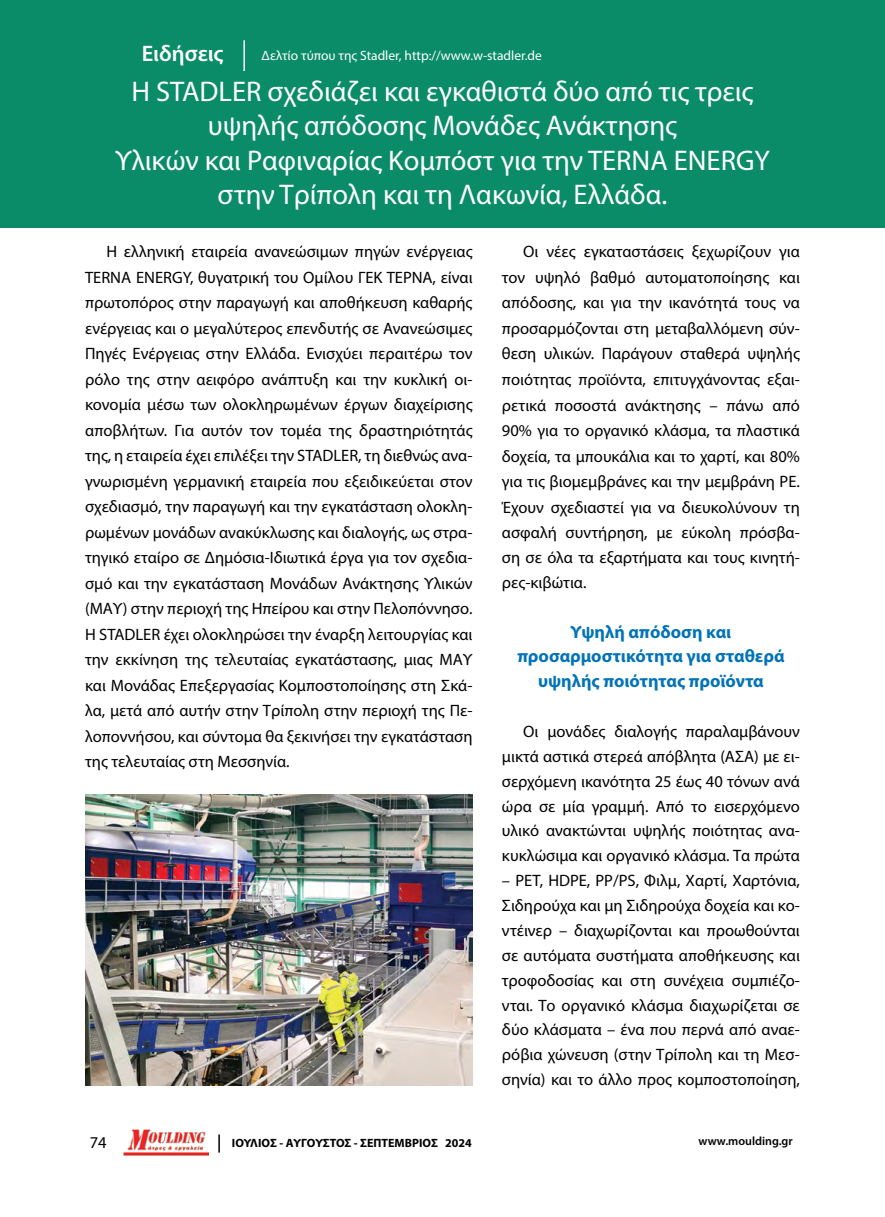
<style>
.page{position:relative;width:885px;height:1217px;background:#fff}
.page>*{position:absolute;margin:0;border:0;box-sizing:border-box;transform-origin:0 0}
.t1{font:28.5px/34.2px "Myriad Pro";color:#fff;text-align:center}
.t2{font:600 22.5px "Myriad Pro";color:#fff}
.t3{font:700 18px/24.9px "Myriad Pro";color:#0273b7;text-align:center}
.t4{font:16.5px/25.5px "Myriad Pro";color:#000;text-align:justify}
.t5{font:13.5px "Myriad Pro";color:#fff}
.t6{font:700 12px "Myriad Pro";color:#000}
.t7{font:600 12px "Myriad Pro";color:#000}
</style>
<div class="page">
<svg style="left:218px;top:1134px;width:2px;height:18px"></svg>
<img style="left:123px;top:1129px;width:86px;height:27px">
<div style="left:0;top:0;width:884px;height:227px;background:#098c67"></div>
<hr style="left:243px;top:40px;width:2px;height:31px;background:#fff">
<hr style="left:884px;top:0;width:1px;height:80px;background:#098c67">
<img style="left:85px;top:794px;width:387px;height:290px">
<h2 class="t2" style="left:142px;top:39px;width:83px">Ειδήσεις</h2>
<p class="t5" style="left:261px;top:47px;width:282px">Δελτίο τύπου της Stadler, http://www.w-stadler.de</p>
<h1 class="t1" style="left:115px;top:74px;width:656px">Η STADLER σχεδιάζει και εγκαθιστά δύο από τις τρεις υψηλής απόδοσης Μονάδες Ανάκτησης<br>Υλικών και Ραφιναρίας Κομπόστ για την TERNA ENERGY στην Τρίπολη και τη Λακωνία, Ελλάδα.</h1>
<p class="t4" style="left:85px;top:238px;width:389px;text-indent:21px">Η ελληνική εταιρεία ανανεώσιμων πηγών ενέργειας TERNA ENERGY, θυγατρική του Ομίλου ΓΕΚ ΤΕΡΝΑ, είναι πρωτοπόρος στην παραγωγή και αποθήκευση καθαρής ενέργειας και ο μεγαλύτερος επενδυτής σε Ανανεώσιμες Πηγές Ενέργειας στην Ελλάδα. Ενισχύει περαιτέρω τον ρόλο της στην αειφόρο ανάπτυξη και την κυκλική οι&shy;κονομία μέσω των ολοκληρωμένων έργων διαχείρισης αποβλήτων. Για αυτόν τον τομέα της δραστηριότητάς της, η εταιρεία έχει επιλέξει την STADLER, τη διεθνώς ανα&shy;γνωρισμένη γερμανική εταιρεία που εξειδικεύεται στον σχεδιασμό, την παραγωγή και την εγκατάσταση ολοκλη&shy;ρωμένων μονάδων ανακύκλωσης και διαλογής, ως στρα&shy;τηγικό εταίρο σε Δημόσια-Ιδιωτικά έργα για τον σχεδια&shy;σμό και την εγκατάσταση Μονάδων Ανάκτησης Υλικών (ΜΑΥ) στην περιοχή της Ηπείρου και στην Πελοπόννησο.<br>Η STADLER έχει ολοκληρώσει την έναρξη λειτουργίας και την εκκίνηση της τελευταίας εγκατάστασης, μιας ΜΑΥ και Μονάδας Επεξεργασίας Κομποστοποίησης στη Σκά&shy;λα, μετά από αυτήν στην Τρίπολη στην περιοχή της Πε&shy;λοποννήσου, και σύντομα θα ξεκινήσει την εγκατάσταση της τελευταίας στη Μεσσηνία.</p>
<p class="t4" style="left:502px;top:238px;width:299px;text-indent:21px">Οι νέες εγκαταστάσεις ξεχωρίζουν για τον υψηλό βαθμό αυτοματοποίησης και απόδοσης, και για την ικανότητά τους να προσαρμόζονται στη μεταβαλλόμενη σύν&shy;θεση υλικών. Παράγουν σταθερά υψηλής ποιότητας προϊόντα, επιτυγχάνοντας εξαι&shy;ρετικά ποσοστά ανάκτησης – πάνω από 90% για το οργανικό κλάσμα, τα πλαστικά δοχεία, τα μπουκάλια και το χαρτί, και 80% για τις βιομεμβράνες και την μεμβράνη PE.<br>Έχουν σχεδιαστεί για να διευκολύνουν τη ασφαλή συντήρηση, με εύκολη πρόσβα&shy;ση σε όλα τα εξαρτήματα και τους κινητή&shy;ρες-κιβώτια.</p>
<p class="t3" style="left:517px;top:618px;width:269px">Υψηλή απόδοση και προσαρμοστικότητα για σταθερά υψηλής ποιότητας προϊόντα</p>
<p class="t4" style="left:502px;top:718px;width:299px;line-height:24.9px;text-indent:21px">Οι μονάδες διαλογής παραλαμβάνουν μικτά αστικά στερεά απόβλητα (ΑΣΑ) με ει&shy;σερχόμενη ικανότητα 25 έως 40 τόνων ανά ώρα σε μία γραμμή. Από το εισερχόμενο υλικό ανακτώνται υψηλής ποιότητας ανα&shy;κυκλώσιμα και οργανικό κλάσμα. Τα πρώτα</p>
<p class="t4" style="left:502px;top:867px;width:299px;line-height:24.9px">– PET, HDPE, PP/PS, Φιλμ, Χαρτί, Χαρτόνια, Σιδηρούχα και μη Σιδηρούχα δοχεία και κο&shy;ντέινερ – διαχωρίζονται και προωθούνται σε αυτόματα συστήματα αποθήκευσης και τροφοδοσίας και στη συνέχεια συμπιέζο&shy;νται. Το οργανικό κλάσμα διαχωρίζεται σε δύο κλάσματα – ένα που περνά από αναε&shy;ρόβια χώνευση (στην Τρίπολη και τη Μεσ&shy;σηνία) και το άλλο προς κομποστοποίηση,</p>
<p class="t4" style="left:90px;top:1128px;width:18px">74</p>
<p class="t7" style="left:698px;top:1133px;width:96px">www.moulding.gr</p>
<p class="t6" style="left:232px;top:1134px;width:241px">ΙΟΥΛΙΟΣ - ΑΥΓΟΥΣΤΟΣ - ΣΕΠΤΕΜΒΡΙΟΣ 2024</p>
</div>
